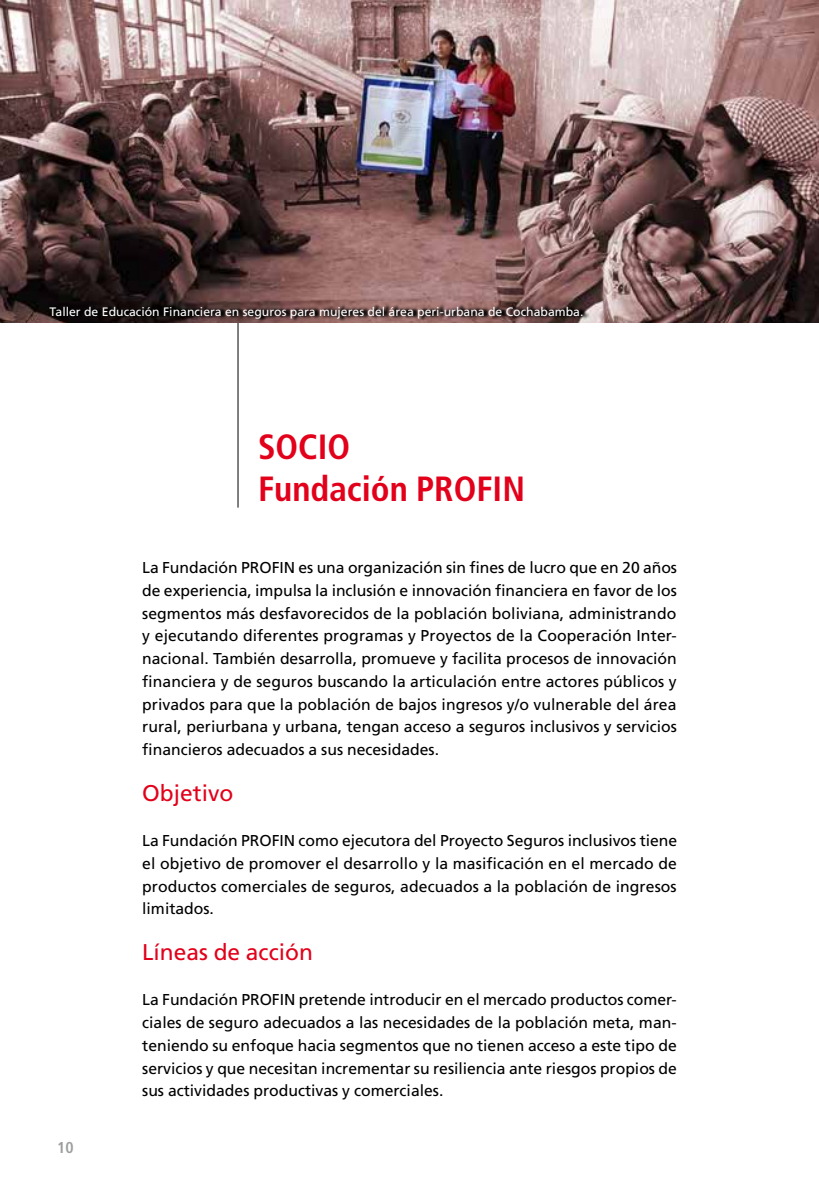
<style>
.page{position:relative;width:819px;height:1191px;background:#fff}
.page>*{position:absolute;margin:0;border:0;box-sizing:border-box;transform-origin:0 0}
.t1{font:700 condensed 35px/42px "Frutiger LT Std";color:#e2001a}
.t2{font:22.75px "Frutiger LT Std";color:#e2001a}
.t3{font:15.75px/22.8px "Frutiger LT Std";color:#000;text-align:justify}
.t4{font:700 condensed 15.75px "Frutiger LT Std";color:#9c9e9f}
.t5{font:12.25px "Frutiger LT Std";color:#fff}
</style>
<div class="page">
<hr style="left:237px;top:315px;width:1px;height:192px;background:#000">
<img style="left:0;top:0;width:819px;height:322px">
<div style="left:50px;top:303px;width:539px;height:19px;background:#000;opacity:.98"></div>
<p class="t5" style="left:50px;top:304px;width:535px">Taller de Educación Financiera en seguros para mujeres del área peri-urbana de Cochabamba.</p>
<h1 class="t1" style="left:258px;top:426px;width:268px">SOCIO<br>Fundación PROFIN</h1>
<p class="t4" style="left:57px;top:1138px;width:18px">10</p>
<p class="t3" style="left:142px;top:556px;width:536px">La Fundación PROFIN es una organización sin fines de lucro que en 20 años de experiencia, impulsa la inclusión e innovación financiera en favor de los segmentos más desfavorecidos de la población boliviana, administrando y ejecutando diferentes programas y Proyectos de la Cooperación Inter&shy;nacional. También desarrolla, promueve y facilita procesos de innovación financiera y de seguros buscando la articulación entre actores públicos y privados para que la población de bajos ingresos y/o vulnerable del área rural, periurbana y urbana, tengan acceso a seguros inclusivos y servicios financieros adecuados a sus necesidades.</p>
<h2 class="t2" style="left:142px;top:779px;width:93px">Objetivo</h2>
<p class="t3" style="left:142px;top:829px;width:536px">La Fundación PROFIN como ejecutora del Proyecto Seguros inclusivos tiene el objetivo de promover el desarrollo y la masificación en el mercado de productos comerciales de seguros, adecuados a la población de ingresos limitados.</p>
<h2 class="t2" style="left:142px;top:938px;width:172px">Líneas de acción</h2>
<p class="t3" style="left:142px;top:988px;width:536px">La Fundación PROFIN pretende introducir en el mercado productos comer&shy;ciales de seguro adecuados a las necesidades de la población meta, man&shy;teniendo su enfoque hacia segmentos que no tienen acceso a este tipo de servicios y que necesitan incrementar su resiliencia ante riesgos propios de sus actividades productivas y comerciales.</p>
</div>
